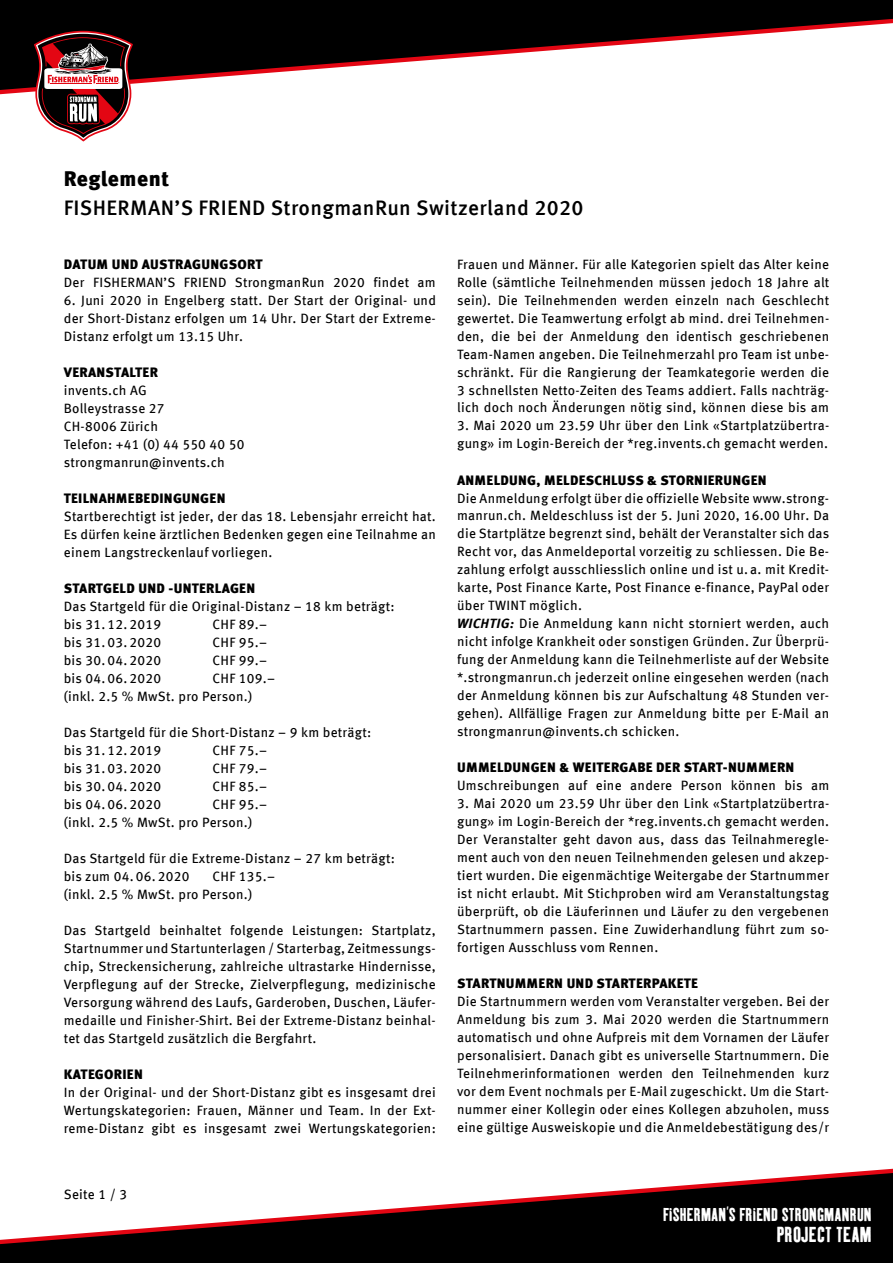
<style>
.page{position:relative;width:893px;height:1263px;background:#fff}
.page>*{position:absolute;margin:0;border:0;box-sizing:border-box;transform-origin:0 0}
.t1{font:500 21px "Meta Offc";letter-spacing:.02em;color:#000}
.t2{font:21px "Kipp OT No One";letter-spacing:.01em;color:#fff}
.t3{font:900 21px "Meta Offc";letter-spacing:.02em;color:#000}
.t4{font:18px "Kipp OT No One";letter-spacing:.01em;color:#fff}
.t5{font:13.5px/18px "Meta Offc";letter-spacing:.02em;color:#000}
.t6{font:900 13.5px "Meta Offc";letter-spacing:.02em;color:#000}
.s1{font-weight:700;font-style:italic}
</style>
<div class="page">
<svg style="left:0;top:0;width:893px;height:91px;fill:#000"></svg>
<svg style="left:0;top:1172px;width:893px;height:91px;fill:#000"></svg>
<svg style="left:34px;top:31px;width:99px;height:110px"></svg>
<h1 class="t3" style="left:64px;top:166px;width:107px">Reglement</h1>
<h1 class="t1" style="left:64px;top:195px;width:521px">FISHERMAN’S FRIEND StrongmanRun Switzerland 2020</h1>
<p class="t6" style="left:64px;top:256px;width:200px">DATUM UND AUSTRAGUNGSORT</p>
<p class="t5" style="left:64px;top:273px;width:374px">Der FISHERMAN’S FRIEND StrongmanRun 2020 findet am</p>
<p class="t5" style="left:64px;top:291px;width:374px;text-align:justify">6. Juni 2020 in Engelberg statt. Der Start der Original- und der Short-Distanz erfolgen um 14 Uhr. Der Start der Extreme-Distanz erfolgt um 13.15 Uhr.</p>
<p class="t6" style="left:64px;top:364px;width:96px">VERANSTALTER</p>
<p class="t5" style="left:64px;top:381px;width:182px">invents.ch AG<br>Bolleystrasse 27<br>CH-8006 Zürich<br>Telefon: +41 (0) 44 550 40 50 strongmanrun@invents.ch</p>
<p class="t6" style="left:64px;top:490px;width:163px">TEILNAHMEBEDINGUNGEN</p>
<p class="t5" style="left:64px;top:507px;width:374px;text-align:justify">Startberechtigt ist jeder, der das 18. Lebensjahr erreicht hat.<br>Es dürfen keine ärztlichen Bedenken gegen eine Teilnahme an einem Langstreckenlauf vorliegen.</p>
<p class="t6" style="left:64px;top:580px;width:193px">STARTGELD UND -UNTERLAGEN</p>
<p class="t5" style="left:64px;top:597px;width:332px">Das Startgeld für die Original-Distanz – 18 km beträgt: bis 31. 12. 2019</p>
<p class="t5" style="left:213px;top:615px;width:56px">CHF 89.–</p>
<p class="t5" style="left:64px;top:633px;width:99px">bis 31. 03. 2020</p>
<p class="t5" style="left:213px;top:633px;width:56px">CHF 95.–</p>
<p class="t5" style="left:64px;top:651px;width:99px">bis 30. 04. 2020</p>
<p class="t5" style="left:213px;top:651px;width:56px">CHF 99.–</p>
<p class="t5" style="left:64px;top:669px;width:99px">bis 04. 06. 2020</p>
<p class="t5" style="left:64px;top:669px;width:213px;text-indent:149px">CHF 109.– (inkl. 2.5 % MwSt. pro Person.)</p>
<p class="t5" style="left:64px;top:723px;width:309px">Das Startgeld für die Short-Distanz – 9 km beträgt: bis 31. 12. 2019</p>
<p class="t5" style="left:213px;top:741px;width:56px">CHF 75.–</p>
<p class="t5" style="left:64px;top:759px;width:99px">bis 31. 03. 2020</p>
<p class="t5" style="left:213px;top:759px;width:56px">CHF 79.–</p>
<p class="t5" style="left:64px;top:777px;width:99px">bis 30. 04. 2020</p>
<p class="t5" style="left:213px;top:777px;width:56px">CHF 85.–</p>
<p class="t5" style="left:64px;top:795px;width:99px">bis 04. 06. 2020</p>
<p class="t5" style="left:64px;top:795px;width:205px;text-indent:149px">CHF 95.– (inkl. 2.5 % MwSt. pro Person.)</p>
<p class="t5" style="left:64px;top:849px;width:333px">Das Startgeld für die Extreme-Distanz – 27 km beträgt: bis zum 04. 06. 2020</p>
<p class="t5" style="left:64px;top:867px;width:213px;text-indent:149px">CHF 135.– (inkl. 2.5 % MwSt. pro Person.)</p>
<p class="t5" style="left:64px;top:921px;width:374px;text-align:justify">Das Startgeld beinhaltet folgende Leistungen: Startplatz, Startnummer und Startunterlagen /Starterbag, Zeitmessungs&shy;chip, Streckensicherung, zahlreiche ultrastarke Hindernisse, Verpflegung auf der Strecke, Zielverpflegung, medizinische Versorgung während des Laufs, Garderoben, Duschen, Läufer&shy;medaille und Finisher-Shirt. Bei der Extreme-Distanz beinhal&shy;tet das Startgeld zusätzlich die Bergfahrt.</p>
<p class="t6" style="left:64px;top:1066px;width:81px">KATEGORIEN</p>
<p class="t5" style="left:64px;top:1083px;width:374px;text-align:justify">In der Original- und der Short-Distanz gibt es insgesamt drei Wertungskategorien: Frauen, Männer und Team. In der Ext&shy;reme-Distanz gibt es insgesamt zwei Wertungskategorien:</p>
<p class="t5" style="left:64px;top:1185px;width:65px">Seite 1 / 3</p>
<p class="t5" style="left:457px;top:255px;width:374px;text-align:justify">Frauen und Männer. Für alle Kategorien spielt das Alter keine Rolle (sämtliche Teilnehmenden müssen jedoch 18 Jahre alt sein). Die Teilnehmenden werden einzeln nach Geschlecht gewertet. Die Teamwertung erfolgt ab mind. drei Teilnehmen&shy;den, die bei der Anmeldung den identisch geschriebenen Team-Namen angeben. Die Teilnehmerzahl pro Team ist unbe&shy;schränkt. Für die Rangierung der Teamkategorie werden die 3 schnellsten Netto-Zeiten des Teams addiert. Falls nachträg&shy;lich doch noch Änderungen nötig sind, können diese bis am</p>
<p class="t5" style="left:457px;top:417px;width:374px">3. Mai 2020 um 23.59 Uhr über den Link «Startplatzübertra&shy;gung» im Login-Bereich der *reg.invents.ch gemacht werden.</p>
<p class="t6" style="left:457px;top:472px;width:311px">ANMELDUNG, MELDESCHLUSS &amp; STORNIERUNGEN</p>
<p class="t5" style="left:457px;top:489px;width:374px">Die Anmeldung erfolgt über die offizielle Website www.strong&shy;manrun.ch. Meldeschluss ist der 5. Juni 2020, 16.00 Uhr. Da die Startplätze begrenzt sind, behält der Veranstalter sich das Recht vor, das Anmeldeportal vorzeitig zu schliessen. Die Be&shy;zahlung erfolgt ausschliesslich online und ist u. a. mit Kredit&shy;karte, Post Finance Karte, Post Finance e-finance, PayPal oder über TWINT möglich.<br><span class="s1">WICHTIG:</span> Die Anmeldung kann nicht storniert werden, auch nicht infolge Krankheit oder sonstigen Gründen. Zur Überprü&shy;fung der Anmeldung kann die Teilnehmerliste auf der Website *.strongmanrun.ch jederzeit online eingesehen werden (nach der Anmeldung können bis zur Aufschaltung 48 Stunden ver&shy;gehen). Allfällige Fragen zur Anmeldung bitte per E-Mail an strongmanrun@invents.ch schicken.</p>
<p class="t6" style="left:457px;top:760px;width:339px">UMMELDUNGEN &amp; WEITERGABE DER START-NUMMERN</p>
<p class="t5" style="left:457px;top:777px;width:374px">Umschreibungen auf eine andere Person können bis am</p>
<p class="t5" style="left:457px;top:795px;width:374px;text-align:justify">3. Mai 2020 um 23.59 Uhr über den Link «Startplatzübertra&shy;gung» im Login-Bereich der *reg.invents.ch gemacht werden.<br>Der Veranstalter geht davon aus, dass das Teilnahmeregle&shy;ment auch von den neuen Teilnehmenden gelesen und akzep&shy;tiert wurden. Die eigenmächtige Weitergabe der Startnummer ist nicht erlaubt. Mit Stichproben wird am Veranstaltungstag überprüft, ob die Läuferinnen und Läufer zu den vergebenen Startnummern passen. Eine Zuwiderhandlung führt zum so&shy;fortigen Ausschluss vom Rennen.</p>
<p class="t6" style="left:457px;top:976px;width:243px">STARTNUMMERN UND STARTERPAKETE</p>
<p class="t5" style="left:457px;top:993px;width:374px;text-align:justify">Die Startnummern werden vom Veranstalter vergeben. Bei der Anmeldung bis zum 3. Mai 2020 werden die Startnummern automatisch und ohne Aufpreis mit dem Vornamen der Läufer personalisiert. Danach gibt es universelle Startnummern. Die Teilnehmerinformationen werden den Teilnehmenden kurz vor dem Event nochmals per E-Mail zugeschickt. Um die Start&shy;nummer einer Kollegin oder eines Kollegen abzuholen, muss eine gültige Ausweiskopie und die Anmeldebestätigung des/r</p>
<h2 class="t4" style="left:663px;top:1203px;width:210px">FISHERMAN’S FRIEND STRONGMANRUN</h2>
<h1 class="t2" style="left:777px;top:1221px;width:96px">PROJECT TEAM</h1>
</div>
